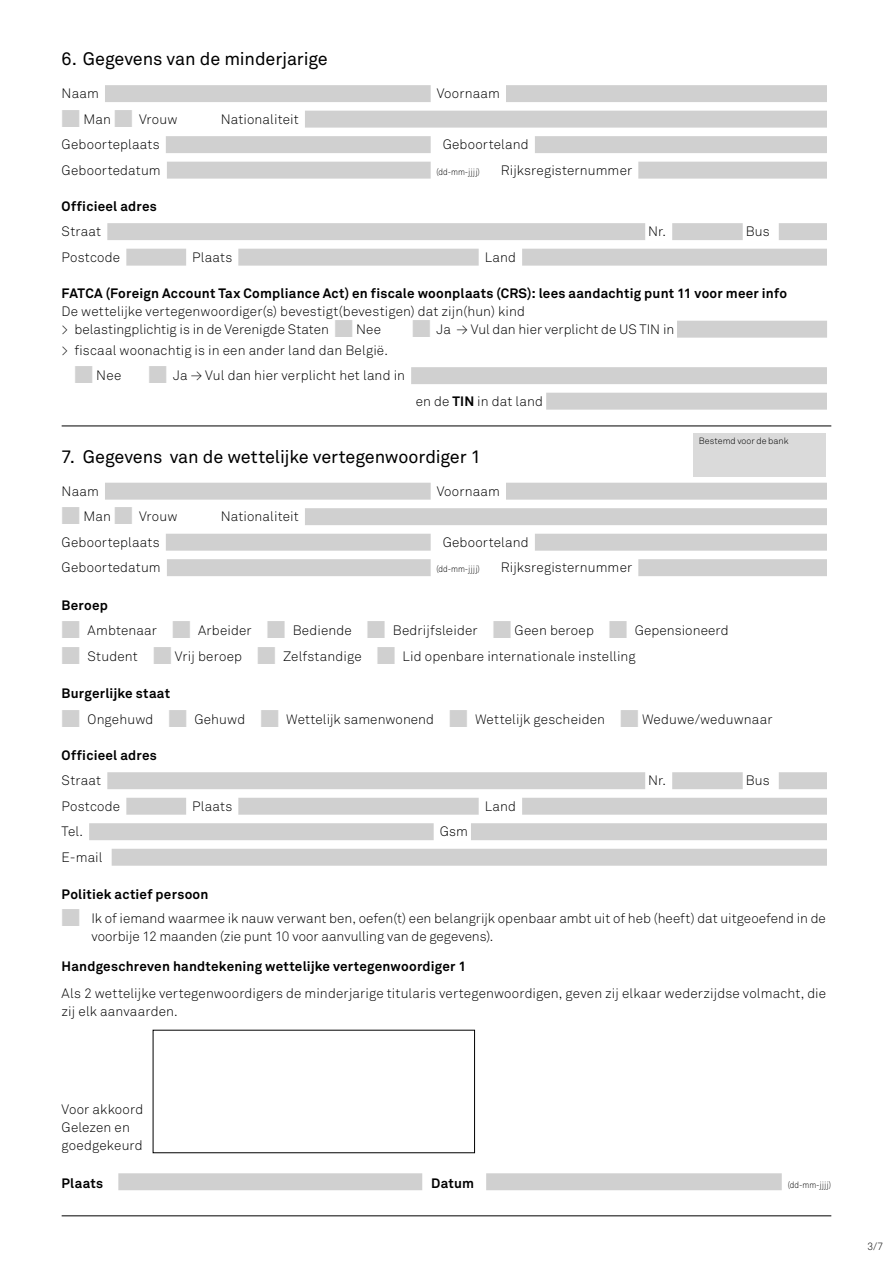
<style>
.page{position:relative;width:893px;height:1263px;background:#fff}
.page>*{position:absolute;margin:0;border:0;box-sizing:border-box;transform-origin:0 0}
.t1{font:18px "Akkurat Pro";letter-spacing:-.01em;color:#000}
.t2{font:13.5px/18px "Akkurat Light Pro";letter-spacing:.01em;color:#000}
.t3{font:700 13.5px "Akkurat";letter-spacing:.015em;color:#000}
.t4{font:10.5px "Akkurat Light Pro";color:#000}
.t5{font:9px "Akkurat Light Pro";letter-spacing:.005em;color:#000;scale:.88 1}
.t6{font:9px "Akkurat Light Pro";letter-spacing:.005em;color:#000}
.s1{color:#d0d0d0}
.s2{font-family:"Akkurat";font-weight:300}
.s3{font-family:"Akkurat";font-weight:700}
</style>
<div class="page">
<div style="left:105px;top:85px;width:326px;height:17px;background:#d0d0d0"></div>
<div style="left:506px;top:85px;width:321px;height:17px;background:#d0d0d0"></div>
<div style="left:305px;top:111px;width:522px;height:17px;background:#d0d0d0"></div>
<div style="left:166px;top:136px;width:265px;height:17px;background:#d0d0d0"></div>
<div style="left:535px;top:136px;width:292px;height:17px;background:#d0d0d0"></div>
<div style="left:167px;top:162px;width:264px;height:17px;background:#d0d0d0"></div>
<div style="left:638px;top:162px;width:189px;height:17px;background:#d0d0d0"></div>
<div style="left:107px;top:223px;width:538px;height:17px;background:#d0d0d0"></div>
<div style="left:672px;top:223px;width:71px;height:17px;background:#d0d0d0"></div>
<div style="left:779px;top:223px;width:48px;height:17px;background:#d0d0d0"></div>
<div style="left:126px;top:249px;width:60px;height:17px;background:#d0d0d0"></div>
<div style="left:238px;top:249px;width:241px;height:17px;background:#d0d0d0"></div>
<div style="left:522px;top:249px;width:305px;height:17px;background:#d0d0d0"></div>
<div style="left:677px;top:321px;width:150px;height:17px;background:#d0d0d0"></div>
<div style="left:411px;top:367px;width:416px;height:17px;background:#d0d0d0"></div>
<div style="left:546px;top:393px;width:281px;height:17px;background:#d0d0d0"></div>
<div style="left:105px;top:483px;width:326px;height:17px;background:#d0d0d0"></div>
<div style="left:506px;top:483px;width:321px;height:17px;background:#d0d0d0"></div>
<div style="left:305px;top:508px;width:522px;height:17px;background:#d0d0d0"></div>
<div style="left:166px;top:534px;width:265px;height:17px;background:#d0d0d0"></div>
<div style="left:535px;top:534px;width:292px;height:17px;background:#d0d0d0"></div>
<div style="left:167px;top:559px;width:264px;height:17px;background:#d0d0d0"></div>
<div style="left:638px;top:559px;width:189px;height:17px;background:#d0d0d0"></div>
<div style="left:107px;top:772px;width:538px;height:17px;background:#d0d0d0"></div>
<div style="left:672px;top:772px;width:71px;height:17px;background:#d0d0d0"></div>
<div style="left:779px;top:772px;width:48px;height:17px;background:#d0d0d0"></div>
<div style="left:126px;top:798px;width:60px;height:17px;background:#d0d0d0"></div>
<div style="left:238px;top:798px;width:241px;height:17px;background:#d0d0d0"></div>
<div style="left:522px;top:798px;width:305px;height:17px;background:#d0d0d0"></div>
<div style="left:89px;top:823px;width:345px;height:17px;background:#d0d0d0"></div>
<div style="left:471px;top:823px;width:356px;height:17px;background:#d0d0d0"></div>
<div style="left:112px;top:849px;width:715px;height:17px;background:#d0d0d0"></div>
<div style="left:118px;top:1173px;width:304px;height:17px;background:#d0d0d0"></div>
<div style="left:486px;top:1173px;width:296px;height:17px;background:#d0d0d0"></div>
<hr style="left:62px;top:426px;width:769px;height:1px;background:#000">
<hr style="left:62px;top:1215px;width:769px;height:1px;background:#000">
<div style="left:693px;top:433px;width:133px;height:43px;background:#dadada"></div>
<h1 class="t1" style="left:62px;top:48px;width:268px">6. Gegevens van de minderjarige</h1>
<p class="t2" style="left:62px;top:85px;width:39px">Naam</p>
<p class="t2" style="left:437px;top:85px;width:65px">Voornaam</p>
<p class="t2" style="left:62px;top:110px;width:117px"><span class="s1">■</span> Man <span class="s1">■</span> Vrouw</p>
<p class="t2" style="left:221px;top:110px;width:80px">Nationaliteit</p>
<p class="t2" style="left:62px;top:136px;width:100px">Geboorteplaats</p>
<p class="t2" style="left:443px;top:136px;width:88px">Geboorteland</p>
<p class="t2" style="left:62px;top:161px;width:101px">Geboortedatum</p>
<p class="t5" style="left:436px;top:166px;width:51px">(dd-mm-jjjj)</p>
<p class="t2" style="left:501px;top:161px;width:133px">Rijksregisternummer</p>
<p class="t3" style="left:62px;top:197px;width:97px">Officieel adres</p>
<p class="t2" style="left:62px;top:223px;width:41px">Straat</p>
<p class="t2" style="left:648px;top:223px;width:19px">Nr.</p>
<p class="t2" style="left:746px;top:223px;width:25px">Bus</p>
<p class="t2" style="left:62px;top:248px;width:60px">Postcode</p>
<p class="t2" style="left:485px;top:248px;width:33px">Land</p>
<p class="t3" style="left:62px;top:284px;width:727px">FATCA (Foreign Account Tax Compliance Act) en fiscale woonplaats (CRS): lees aandachtig punt 11 voor meer info</p>
<p class="t2" style="left:62px;top:302px;width:465px">De wettelijke vertegenwoordiger(s) bevestigt(bevestigen) dat zijn(hun) kind <span class="s2">&gt;</span> belastingplichtig is in de Verenigde Staten <span class="s1">■</span> Nee</p>
<p class="t2" style="left:412px;top:320px;width:264px"><span class="s1">■</span> Ja → Vul dan hier verplicht de US TIN in</p>
<p class="t2" style="left:62px;top:341px;width:328px"><span class="s2">&gt;</span> fiscaal woonachtig is in een ander land dan België.</p>
<p class="t2" style="left:74px;top:367px;width:332px"><span class="s1">■</span> Nee <span class="s1">■</span> Ja → Vul dan hier verplicht het land in</p>
<p class="t2" style="left:416px;top:392px;width:129px">en de <span class="s3">TIN</span> in dat land</p>
<p class="t6" style="left:699px;top:436px;width:91px">Bestemd voor de bank</p>
<h1 class="t1" style="left:62px;top:446px;width:421px">7. Gegevens van de wettelijke vertegenwoordiger 1</h1>
<p class="t2" style="left:62px;top:482px;width:39px">Naam</p>
<p class="t2" style="left:437px;top:482px;width:65px">Voornaam</p>
<p class="t2" style="left:62px;top:508px;width:117px"><span class="s1">■</span> Man <span class="s1">■</span> Vrouw</p>
<p class="t2" style="left:221px;top:508px;width:80px">Nationaliteit</p>
<p class="t2" style="left:62px;top:533px;width:100px">Geboorteplaats</p>
<p class="t2" style="left:443px;top:533px;width:88px">Geboorteland</p>
<p class="t2" style="left:62px;top:559px;width:101px">Geboortedatum</p>
<p class="t5" style="left:436px;top:564px;width:51px">(dd-mm-jjjj)</p>
<p class="t2" style="left:501px;top:559px;width:133px">Rijksregisternummer</p>
<p class="t3" style="left:62px;top:596px;width:48px">Beroep</p>
<p class="t2" style="left:62px;top:622px;width:668px"><span class="s1">■</span> Ambtenaar <span class="s1">■</span> Arbeider <span class="s1">■</span> Bediende <span class="s1">■</span> Bedrijfsleider <span class="s1">■</span> Geen beroep <span class="s1">■</span> Gepensioneerd</p>
<p class="t2" style="left:62px;top:647px;width:576px"><span class="s1">■</span> Student <span class="s1">■</span> Vrij beroep <span class="s1">■</span> Zelfstandige <span class="s1">■</span> Lid openbare internationale instelling</p>
<p class="t3" style="left:62px;top:685px;width:110px">Burgerlijke staat</p>
<p class="t2" style="left:62px;top:710px;width:712px"><span class="s1">■</span> Ongehuwd <span class="s1">■</span> Gehuwd <span class="s1">■</span> Wettelijk samenwonend <span class="s1">■</span> Wettelijk gescheiden <span class="s1">■</span> Weduwe/weduwnaar</p>
<p class="t3" style="left:62px;top:746px;width:97px">Officieel adres</p>
<p class="t2" style="left:62px;top:772px;width:41px">Straat</p>
<p class="t2" style="left:648px;top:772px;width:19px">Nr.</p>
<p class="t2" style="left:746px;top:772px;width:25px">Bus</p>
<p class="t2" style="left:62px;top:797px;width:60px">Postcode</p>
<p class="t2" style="left:485px;top:797px;width:33px">Land</p>
<p class="t2" style="left:62px;top:823px;width:23px">Tel.</p>
<p class="t2" style="left:440px;top:823px;width:30px">Gsm</p>
<p class="t2" style="left:62px;top:848px;width:42px">E-mail</p>
<p class="t3" style="left:62px;top:886px;width:148px">Politiek actief persoon</p>
<p class="t2" style="left:91px;top:910px;width:736px;text-indent:-30px"><span class="s1">■</span> Ik of iemand waarmee ik nauw verwant ben, oefen(t) een belangrijk openbaar ambt uit of heb (heeft) dat uitgeoefend in de voorbije 12 maanden (zie punt 10 voor aanvulling van de gegevens).</p>
<p class="t3" style="left:62px;top:958px;width:406px">Handgeschreven handtekening wettelijke vertegenwoordiger 1</p>
<p class="t2" style="left:62px;top:984px;width:766px">Als 2 wettelijke vertegenwoordigers de minderjarige titularis vertegenwoordigen, geven zij elkaar wederzijdse volmacht, die zij elk aanvaarden.</p>
<p class="t2" style="left:62px;top:1101px;width:83px">Voor akkoord<br>Gelezen en goedgekeurd</p>
<p class="t3" style="left:62px;top:1174px;width:43px">Plaats</p>
<p class="t3" style="left:431px;top:1174px;width:44px">Datum</p>
<p class="t5" style="left:788px;top:1179px;width:51px">(dd-mm-jjjj)</p>
<p class="t4" style="left:868px;top:1240px;width:17px">3/7</p>
</div>
